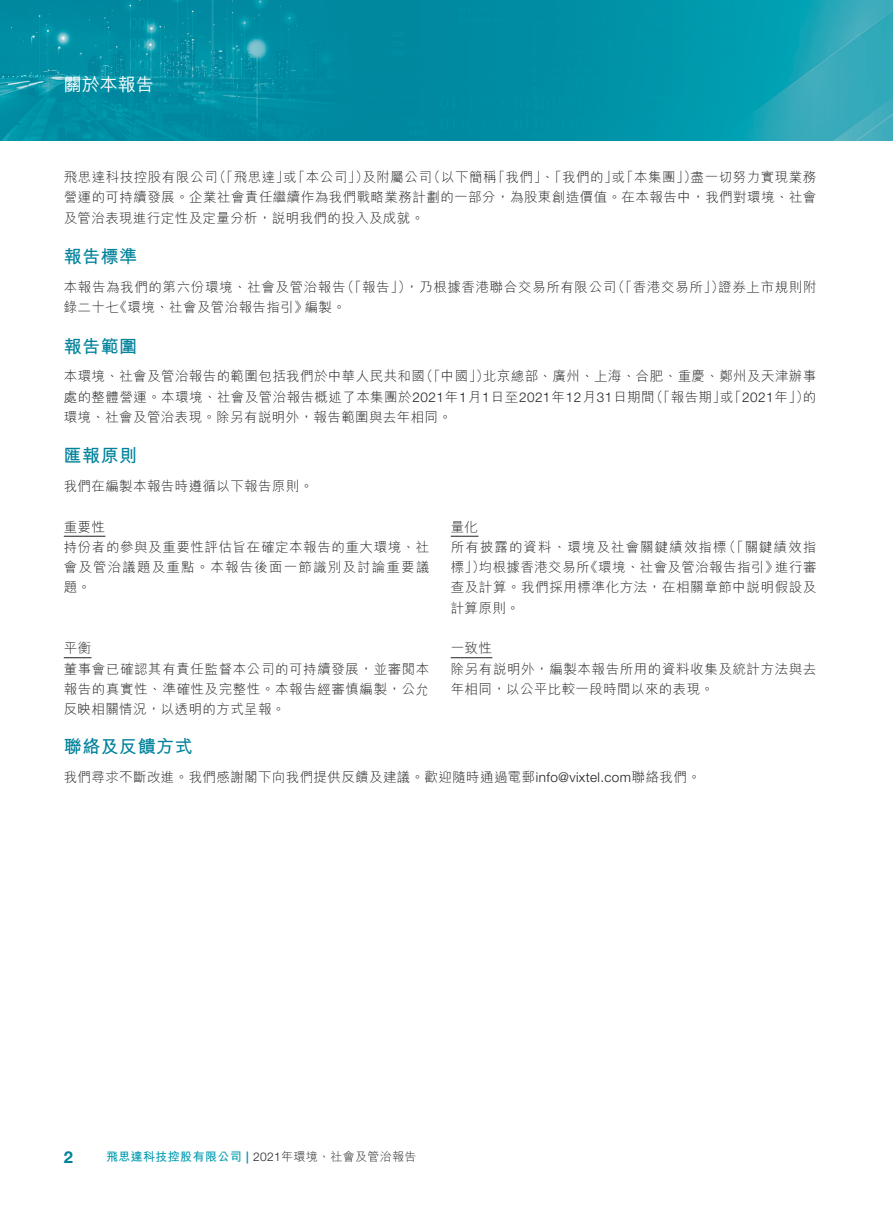
<style>
.page{position:relative;width:893px;height:1212px;background:#fff}
.page>*{position:absolute;margin:0;border:0;box-sizing:border-box;transform-origin:0 0}
.t1{font:700 18px "M Hei HK";letter-spacing:.03em;color:#00829b}
.t2{font:500 18px "M Hei HK";color:#fff}
.t3{font:700 16.5px "Helvetica Neue LT Std";color:#00829b}
.t4{font:300 13.5px/20.2px "M Hei HK";letter-spacing:.035em;color:#231f20}
.t5{font:700 12px "M Hei HK";letter-spacing:.03em;color:#009baf}
.s1{font-family:"Helvetica Neue LT Std"}
.s2{font-family:"Helvetica Neue LT Std";font-weight:300;color:#231f20}
.s3{font-weight:300;color:#231f20}
</style>
<div class="page">
<img style="left:0;top:0;width:893px;height:140px">
<hr style="left:64px;top:536px;width:41px;height:1px;background:#231f20">
<svg style="left:451px;top:536px;width:27px;height:1px"></svg>
<svg style="left:64px;top:657px;width:28px;height:1px"></svg>
<hr style="left:451px;top:657px;width:41px;height:1px;background:#231f20">
<h1 class="t2" style="left:64px;top:72px;width:91px">關於本報告</h1>
<p class="t4" style="left:64px;top:167px;width:754px;text-align:justify">飛思達科技控股有限公司（「飛思達」或「本公司」）及附屬公司（以下簡稱「我們」、「我們的」或「本集團」）盡一切努力實現業務營運的可持續發展。企業社會責任繼續作為我們戰略業務計劃的一部分，為股東創造價值。在本報告中，我們對環境、社會及管治表現進行定性及定量分析，說明我們的投入及成就。</p>
<h1 class="t1" style="left:64px;top:243px;width:75px">報告標準</h1>
<p class="t4" style="left:64px;top:277px;width:754px">本報告為我們的第六份環境、社會及管治報告（「報告」），乃根據香港聯合交易所有限公司（「香港交易所」）證券上市規則附錄二十七《環境、社會及管治報告指引》編製。</p>
<h1 class="t1" style="left:64px;top:333px;width:75px">報告範圍</h1>
<p class="t4" style="left:64px;top:366px;width:754px;text-align:justify">本環境、社會及管治報告的範圍包括我們於中華人民共和國（「中國」）北京總部、廣州、上海、合肥、重慶、鄭州及天津辦事處的整體營運。本環境、社會及管治報告概述了本集團於<span class="s1">2021</span>年<span class="s1">1</span>月<span class="s1">1</span>日至<span class="s1">2021</span>年<span class="s1">12</span>月<span class="s1">31</span>日期間（「報告期」或「<span class="s1">2021</span>年」）的環境、社會及管治表現。除另有說明外，報告範圍與去年相同。</p>
<h1 class="t1" style="left:64px;top:443px;width:75px">匯報原則</h1>
<p class="t4" style="left:64px;top:476px;width:251px">我們在編製本報告時遵循以下報告原則。</p>
<p class="t4" style="left:64px;top:516px;width:367px">重要性<br>持份者的參與及重要性評估旨在確定本報告的重大環境、社會及管治議題及重點。本報告後面一節識別及討論重要議題。</p>
<p class="t4" style="left:451px;top:516px;width:367px">量化<br>所有披露的資料、環境及社會關鍵績效指標（「關鍵績效指標」）均根據香港交易所《環境、社會及管治報告指引》進行審查及計算。我們採用標準化方法，在相關章節中說明假設及計算原則。</p>
<p class="t4" style="left:64px;top:638px;width:367px">平衡<br>董事會已確認其有責任監督本公司的可持續發展，並審閱本報告的真實性、準確性及完整性。本報告經審慎編製，公允反映相關情況，以透明的方式呈報。</p>
<p class="t4" style="left:451px;top:638px;width:367px">一致性<br>除另有說明外，編製本報告所用的資料收集及統計方法與去年相同，以公平比較一段時間以來的表現。</p>
<h1 class="t1" style="left:64px;top:733px;width:131px">聯絡及反饋方式</h1>
<p class="t4" style="left:64px;top:766px;width:639px">我們尋求不斷改進。我們感謝閣下向我們提供反饋及建議。歡迎隨時通過電郵<span class="s1">info@vixtel.com</span>聯絡我們。</p>
<p class="t3" style="left:64px;top:1147px;width:11px">2</p>
<p class="t5" style="left:106px;top:1148px;width:312px">飛思達科技控股有限公司 <span class="s1">|</span> <span class="s2">2021</span><span class="s3">年環境、社會及管治報告</span></p>
</div>
